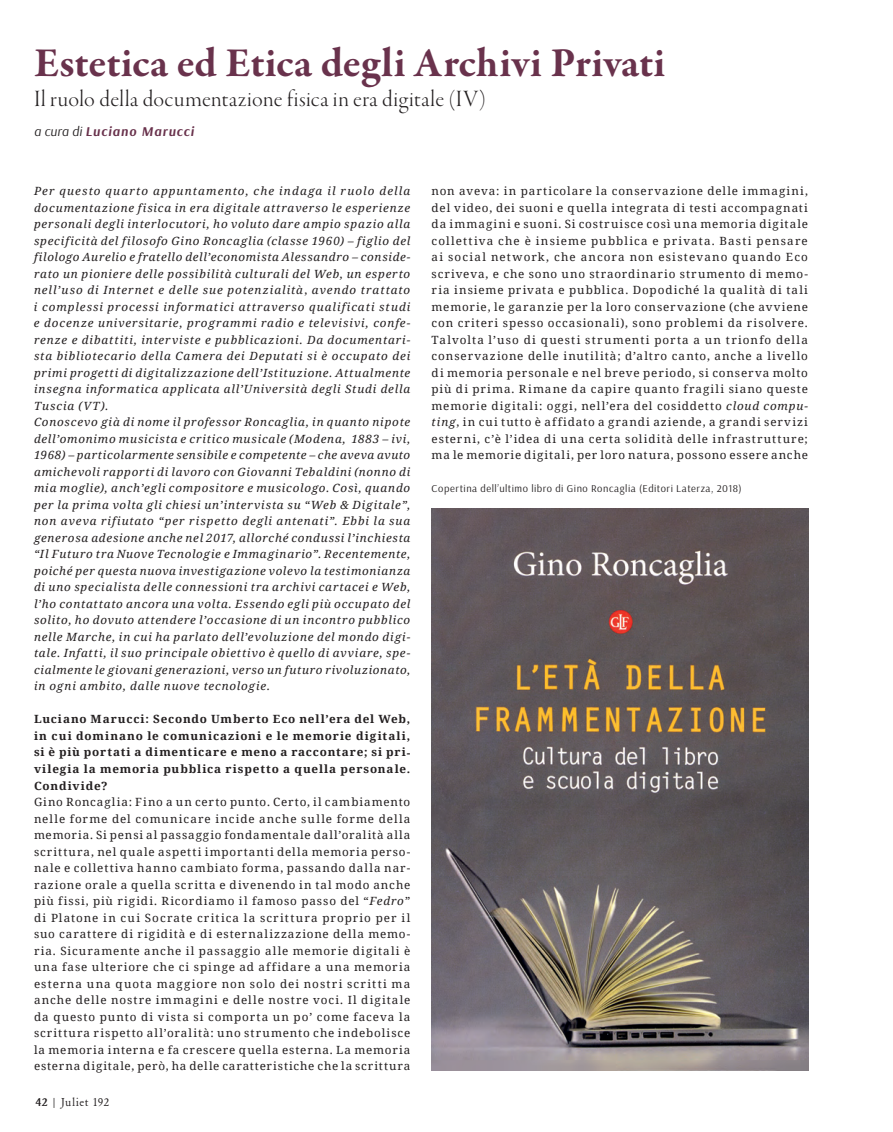
<style>
.page{position:relative;width:893px;height:1132px;background:#fff}
.page>*{position:absolute;margin:0;border:0;box-sizing:border-box;transform-origin:0 0}
.t1{font:700 42px "Garamond Premr Pro";color:#69324c}
.t2{font:24px "Garamond Premr Pro Lt Disp";letter-spacing:.02em;color:#231f20}
.t3{font:italic 700 13.5px "Arsenal";letter-spacing:.075em;color:#69324c}
.t4{font:12px "Garamond";letter-spacing:.035em;color:#231f20}
.t5{font:11.25px/16.5px "Noto Serif";letter-spacing:.065em;color:#231f20;text-align:justify}
.t6{font:italic 11.25px/16.5px "Noto Serif";letter-spacing:.07em;color:#231f20}
.t7{font:700 11.25px/16.5px "Noto Serif";letter-spacing:.07em;color:#231f20;text-align:justify}
.t8{font:10.5px "Arsenal";letter-spacing:.05em;color:#231f20}
.s1{font-weight:400;color:#231f20}
.s2{font-style:normal}
.s3{font-style:italic}
.s4{font-weight:700}
</style>
<div class="page">
<img style="left:432px;top:508px;width:377px;height:561px">
<h1 class="t1" style="left:34px;top:37px;width:633px">Estetica ed Etica degli Archivi Privati</h1>
<h2 class="t2" style="left:34px;top:85px;width:453px">Il ruolo della documentazione fisica in era digitale (IV)</h2>
<p class="t3" style="left:34px;top:123px;width:161px"><span class="s1">a cura di</span> Luciano Marucci</p>
<p class="t6" style="left:34px;top:182px;width:378px">Per questo quarto appuntamento, che indaga il ruolo della documentazione fisica in era digitale attraverso le esperienze personali degli interlocutori, ho voluto dare ampio spazio alla specificità del filosofo Gino Roncaglia (classe 1960) – figlio del filologo Aurelio e fratello dell’economista Alessandro – conside&shy;rato un pioniere delle possibilità culturali del Web, un esperto nell’uso di Internet e delle sue potenzialità<span class="s2">,</span> avendo trattato i complessi processi informatici attraverso qualificati studi e docenze universitarie, programmi radio e televisivi, confe&shy;renze e dibattiti, interviste e pubblicazioni. Da documentari&shy;sta bibliotecario della Camera dei Deputati si è occupato dei primi progetti di digitalizzazione dell’Istituzione. Attualmente insegna informatica applicata all’Università degli Studi della Tuscia (VT).<br>Conoscevo già di nome il professor Roncaglia, in quanto nipote dell’omonimo musicista e critico musicale (Modena, 1883 – ivi, 1968) – particolarmente sensibile e competente – che aveva avuto amichevoli rapporti di lavoro con Giovanni Tebaldini (nonno di mia moglie), anch’egli compositore e musicologo. Così, quando per la prima volta gli chiesi un’intervista su “Web &amp; Digitale”, non aveva rifiutato “per rispetto degli antenati”. Ebbi la sua generosa adesione anche nel 2017, allorché condussi l’inchiesta “Il Futuro tra Nuove Tecnologie e Immaginario”. Recentemente, poiché per questa nuova investigazione volevo la testimonianza di uno specialista delle connessioni tra archivi cartacei e Web, l’ho contattato ancora una volta. Essendo egli più occupato del solito, ho dovuto attendere l’occasione di un incontro pubblico nelle Marche, in cui ha parlato dell’evoluzione del mondo digi&shy;tale. Infatti, il suo principale obiettivo è quello di avviare, spe&shy;cialmente le giovani generazioni, verso un futuro rivoluzionato, in ogni ambito, dalle nuove tecnologie.</p>
<p class="t7" style="left:34px;top:710px;width:378px">Luciano Marucci: Secondo Umberto Eco nell’era del Web, in cui dominano le comunicazioni e le memorie digitali, si è più portati a dimenticare e meno a raccontare; si pri&shy;vilegia la memoria pubblica rispetto a quella personale.<br>Condivide?</p>
<p class="t5" style="left:34px;top:793px;width:378px">Gino Roncaglia: Fino a un certo punto. Certo, il cambiamento nelle forme del comunicare incide anche sulle forme della memoria. Si pensi al passaggio fondamentale dall’oralità alla scrittura, nel quale aspetti importanti della memoria perso&shy;nale e collettiva hanno cambiato forma, passando dalla nar&shy;razione orale a quella scritta e divenendo in tal modo anche più fissi, più rigidi. Ricordiamo il famoso passo del “<span class="s3">Fedro</span>” di Platone in cui Socrate critica la scrittura proprio per il suo carattere di rigidità e di esternalizzazione della memo&shy;ria. Sicuramente anche il passaggio alle memorie digitali è una fase ulteriore che ci spinge ad affidare a una memoria esterna una quota maggiore non solo dei nostri scritti ma anche delle nostre immagini e delle nostre voci. Il digitale da questo punto di vista si comporta un po’ come faceva la scrittura rispetto all’oralità: uno strumento che indebolisce la memoria interna e fa crescere quella esterna. La memoria esterna digitale, però, ha delle caratteristiche che la scrittura</p>
<p class="t4" style="left:35px;top:1094px;width:76px"><span class="s4">42</span> | Juliet 192</p>
<p class="t5" style="left:432px;top:182px;width:378px">non aveva: in particolare la conservazione delle immagini, del video, dei suoni e quella integrata di testi accompagnati da immagini e suoni. Si costruisce così una memoria digitale collettiva che è insieme pubblica e privata. Basti pensare ai social network, che ancora non esistevano quando Eco scriveva, e che sono uno straordinario strumento di memo&shy;ria insieme privata e pubblica. Dopodiché la qualità di tali memorie, le garanzie per la loro conservazione (che avviene con criteri spesso occasionali), sono problemi da risolvere.<br>Talvolta l’uso di questi strumenti porta a un trionfo della conservazione delle inutilità; d’altro canto, anche a livello di memoria personale e nel breve periodo, si conserva molto più di prima. Rimane da capire quanto fragili siano queste memorie digitali: oggi, nell’era del cosiddetto <span class="s3">cloud compu&shy;ting</span>, in cui tutto è affidato a grandi aziende, a grandi servizi esterni, c’è l’idea di una certa solidità delle infrastrutture; ma le memorie digitali, per loro natura, possono essere anche</p>
<p class="t8" style="left:432px;top:482px;width:312px">Copertina dell’ultimo libro di Gino Roncaglia (Editori Laterza, 2018)</p>
</div>
